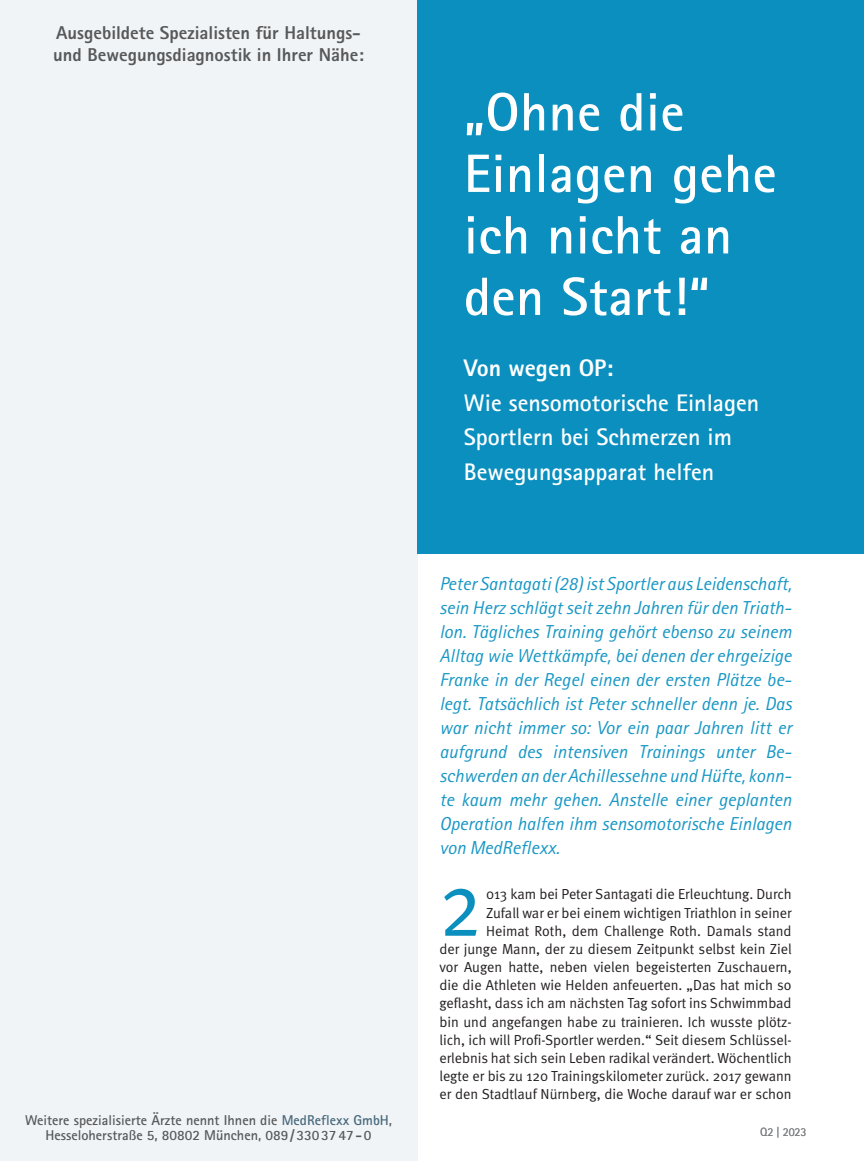
<style>
.page{position:relative;width:864px;height:1161px;background:#fff}
.page>*{position:absolute;margin:0;border:0;box-sizing:border-box;transform-origin:0 0}
._06__Initial{font:90.75px "Meta Normal";color:#0a8fbe;scale:.87 1}
._01__Headline{font:700 54px/61.5px "Rotis Sans Serif";letter-spacing:.01em;color:#fff}
._01__Headline-2{font:700 24px/34.5px "Rotis Sans Serif";color:#fff}
._03__Einleitung{font:italic 18.75px/24px "Rotis Sans Serif";color:#1997c4;text-align:justify}
._07__Kasten_Headline{font:800 18.6px "Rotis Sans Serif";color:#57585a}
._06__Initial-2{font:14.55px/18.1px "Meta Normal";color:#231f20;text-align:right}
._07__Kasten_Headline-2{font:700 14.25px "Rotis Sans Serif";color:#57585a}
.t1{font:12px "Rotis Sans Serif";color:#808285}
.s1{color:#47687d}
.s2{font-weight:800}
</style>
<div class="page">
<div style="left:0;top:0;width:417px;height:1161px;background:#f1f4f6"></div>
<div style="left:417px;top:0;width:446px;height:554px;background:#0a8fbe"></div>
<p class="_07__Kasten_Headline" style="left:56px;top:20px;width:306px">Ausgebildete Spezialisten für Haltungs-</p>
<p class="_07__Kasten_Headline" style="left:53px;top:43px;width:312px">und Bewegungsdiagnostik in Ihrer Nähe:</p>
<p class="_07__Kasten_Headline-2" style="left:25px;top:1111px;width:368px">Weitere spezialisierte Ärzte nennt Ihnen die <span class="s1">MedReflexx GmbH</span>,</p>
<p class="_07__Kasten_Headline-2" style="left:45px;top:1126px;width:327px">Hesseloherstraße 5, 80802 München, 089/3303747-0</p>
<p class="_01__Headline" style="left:463px;top:80px;width:314px">„Ohne die<br>Einlagen gehe ich nicht an den Start!“</p>
<p class="_01__Headline-2" style="left:463px;top:351px;width:297px"><span class="s2">Von wegen OP:<br></span>Wie sensomotorische Einlagen<br>Sportlern bei Schmerzen im<br>Bewegungsapparat helfen</p>
<p class="_03__Einleitung" style="left:439px;top:571px;width:353px">Peter Santagati (28) ist Sportler aus Leidenschaft, sein Herz schlägt seit zehn Jahren für den Triath&shy;lon. Tägliches Training gehört ebenso zu seinem Alltag wie Wettkämpfe, bei denen der ehrgeizige Franke in der Regel einen der ersten Plätze be&shy;legt. Tatsächlich ist Peter schneller denn je. Das war nicht immer so: Vor ein paar Jahren litt er aufgrund des intensiven Trainings unter Be&shy;schwerden an der Achillessehne und Hüfte, konn&shy;te kaum mehr gehen. Anstelle einer geplanten Operation halfen ihm sensomotorische Einlagen von MedReflexx.</p>
<p class="_06__Initial" style="left:439px;top:852px;width:51px">2</p>
<p class="_06__Initial-2" style="left:439px;top:885px;width:354px">013 kam bei Peter Santagati die Erleuchtung. Durch<br>Zufall war er bei einem wichtigen Triathlon in seiner Heimat Roth, dem Challenge Roth. Damals stand<br>der junge Mann, der zu diesem Zeitpunkt selbst kein Ziel vor Augen hatte, neben vielen begeisterten Zuschauern, die die Athleten wie Helden anfeuerten. „Das hat mich so geflasht, dass ich am nächsten Tag sofort ins Schwimmbad bin und angefangen habe zu trainieren. Ich wusste plötz&shy;lich, ich will Profi-Sportler werden.“ Seit diesem Schlüssel&shy;erlebnis hat sich sein Leben radikal verändert. Wöchentlich legte er bis zu 120 Trainingskilometer zurück. 2017 gewann er den Stadtlauf Nürnberg, die Woche darauf war er schon</p>
<p class="t1" style="left:759px;top:1124px;width:48px">Q2 | 2023</p>
</div>
